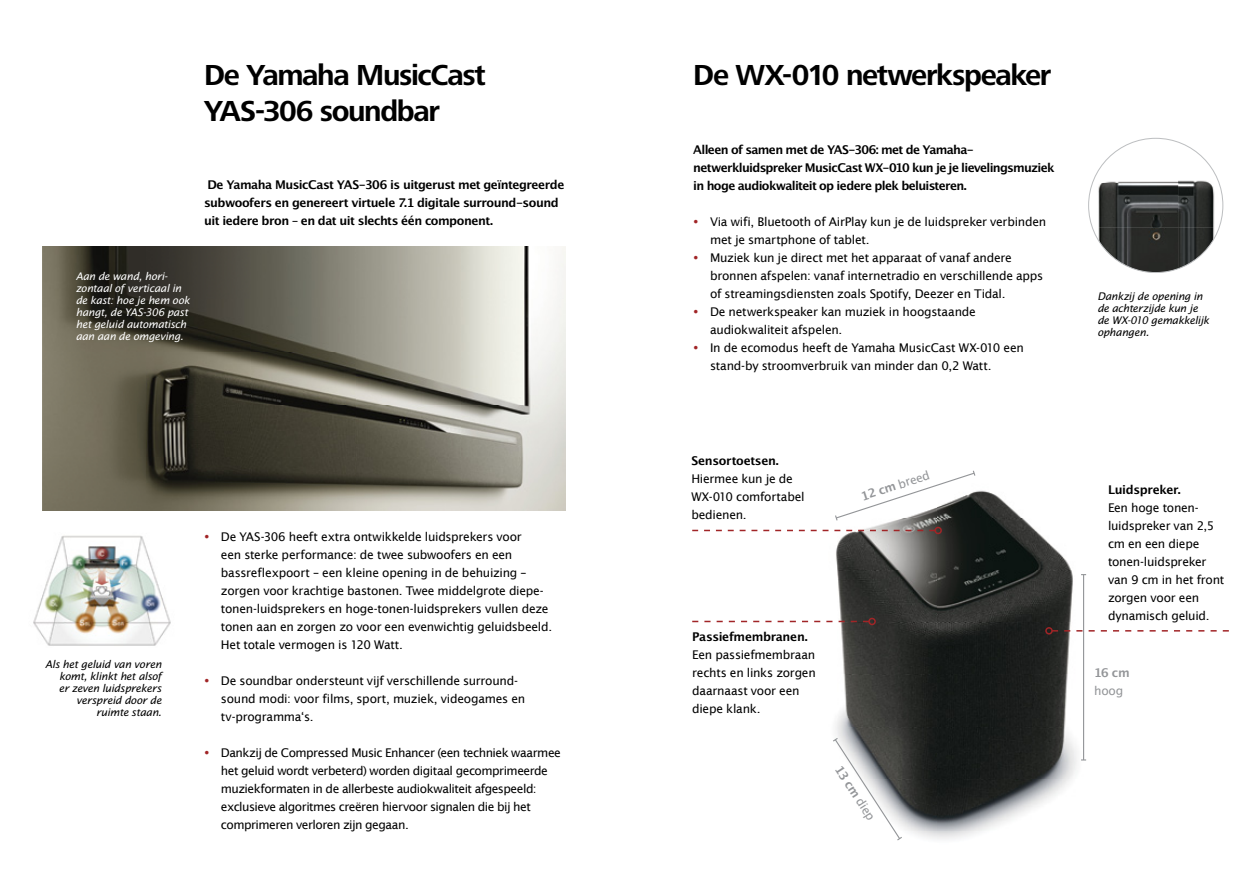
<style>
.page{position:relative;width:1259px;height:893px;background:#fff}
.page>*{position:absolute;margin:0;border:0;box-sizing:border-box;transform-origin:0 0}
.t1{font:700 30px/36px "Frutiger Next LTW1 G";letter-spacing:-.045em;color:#000}
.t2{font:12px/18px "Lucida Sans";letter-spacing:-.02em;color:#000}
.t3{font:12px/18px "Lucida San Dem";letter-spacing:-.045em;color:#000}
.t4{font:12px/18px "Lucida Sans";letter-spacing:-.04em;color:#000}
.t5{font:12px "Lucida San Dem";letter-spacing:-.025em;color:#000}
.t6{font:12px "Lucida San Dem";color:#939598}
.t7{font:12px "Lucida San Rom";color:#939598}
.t8{font:12px "Lucida Sans";color:#939598}
.t9{font:10.5px/12px "Lucida San Rom Ita";letter-spacing:-.025em;color:#000;text-align:right}
.t10{font:10.5px/12px "Lucida San Rom Ita";letter-spacing:-.025em;color:#fff}
.s1{color:#a12527}
.s2{font-family:"Lucida San Dem"}
.s3{font-family:"Lucida San Rom"}
</style>
<div class="page">
<img style="left:42px;top:247px;width:524px;height:264px">
<img style="left:787px;top:490px;width:300px;height:349px">
<img style="left:1092px;top:138px;width:86px;height:45px">
<img style="left:1178px;top:142px;width:44px;height:86px">
<img style="left:1088px;top:183px;width:90px;height:45px">
<img style="left:1092px;top:228px;width:86px;height:45px">
<img style="left:1178px;top:228px;width:41px;height:41px">
<svg style="left:834px;top:470px;width:142px;height:52px"></svg>
<hr style="left:1083px;top:575px;width:1px;height:185px;background:#939598">
<svg style="left:831px;top:737px;width:72px;height:104px"></svg>
<svg style="left:692px;top:530px;width:242px;height:1px"></svg>
<div style="left:934px;top:527px;width:8px;height:7px;border:2px solid #a12527;border-radius:50%"></div>
<svg style="left:692px;top:621px;width:176px;height:1px"></svg>
<div style="left:868px;top:618px;width:8px;height:7px;border:2px solid #a12527;border-radius:50%"></div>
<svg style="left:1052px;top:630px;width:176px;height:2px"></svg>
<div style="left:1045px;top:627px;width:7px;height:8px;border:2px solid #a12527;border-radius:50%"></div>
<img style="left:33px;top:535px;width:138px;height:111px">
<h1 class="t1" style="left:204px;top:58px;width:283px">De Yamaha MusicCast<br>YAS-306 soundbar</h1>
<p class="t3" style="left:204px;top:176px;width:362px">De Yamaha MusicCast YAS-306 is uitgerust met geïntegreerde subwoofers en genereert virtuele 7.1 digitale surround-sound uit iedere bron – en dat uit slechts één component.</p>
<p class="t10" style="left:76px;top:271px;width:116px">Aan de wand, hori&shy;zontaal of verticaal in de kast: hoe je hem ook hangt, de YAS-306 past het geluid automatisch aan aan de omgeving.</p>
<p class="t9" style="left:45px;top:658px;width:118px">Als het geluid van voren komt, klinkt het alsof<br>er zeven luidsprekers verspreid door de ruimte staan.</p>
<p class="t2" style="left:221px;top:528px;width:333px;text-indent:-17px"><span class="s1">•</span> De YAS-306 heeft extra ontwikkelde luidsprekers voor<br>een sterke performance: de twee subwoofers en een bassreflexpoort – een kleine opening in de behuizing – zorgen voor krachtige bastonen. Twee middelgrote diepe&shy;tonen-luidsprekers en hoge-tonen-luidsprekers vullen deze tonen aan en zorgen zo voor een evenwichtig geluidsbeeld.<br>Het totale vermogen is 120 Watt.</p>
<p class="t2" style="left:221px;top:672px;width:306px;text-indent:-17px"><span class="s1">•</span> De soundbar ondersteunt vijf verschillende surround&shy;sound modi: voor films, sport, muziek, videogames en tv-programma‘s.</p>
<p class="t4" style="left:221px;top:744px;width:341px;text-indent:-17px"><span class="s1">•</span> Dankzij de Compressed Music Enhancer (een techniek waarmee het geluid wordt verbeterd) worden digitaal gecomprimeerde muziekformaten in de allerbeste audiokwaliteit afgespeeld: exclusieve algoritmes creëren hiervoor signalen die bij het comprimeren verloren zijn gegaan.</p>
<h1 class="t1" style="left:693px;top:58px;width:360px">De WX-010 netwerkspeaker</h1>
<p class="t3" style="left:693px;top:141px;width:363px">Alleen of samen met de YAS-306: met de Yamaha&shy;netwerkluidspreker MusicCast WX-010 kun je je lievelingsmuziek in hoge audiokwaliteit op iedere plek beluisteren.</p>
<p class="t2" style="left:710px;top:212px;width:338px;text-indent:-17px"><span class="s1">•</span> Via wifi, Bluetooth of AirPlay kun je de luidspreker verbinden met je smartphone of tablet.</p>
<p class="t2" style="left:710px;top:248px;width:335px;text-indent:-17px"><span class="s1">•</span> Muziek kun je direct met het apparaat of vanaf andere bronnen afspelen: vanaf internetradio en verschillende apps of streamingsdiensten zoals Spotify, Deezer en Tidal.</p>
<p class="t2" style="left:710px;top:302px;width:267px;text-indent:-17px"><span class="s1">•</span> De netwerkspeaker kan muziek in hoogstaande audiokwaliteit afspelen.</p>
<p class="t2" style="left:710px;top:338px;width:315px;text-indent:-17px"><span class="s1">•</span> In de ecomodus heeft de Yamaha MusicCast WX-010 een stand-by stroomverbruik van minder dan 0,2 Watt.</p>
<p class="t9" style="left:1097px;top:291px;width:113px;text-align:left">Dankzij de opening in de achterzijde kun je de WX-010 gemakkelijk ophangen.</p>
<p class="t5" style="left:691px;top:453px;width:89px">Sensortoetsen.</p>
<p class="t2" style="left:691px;top:470px;width:115px">Hiermee kun je de<br>WX-010 comfortabel bedienen.</p>
<p class="t5" style="left:1108px;top:482px;width:74px">Luidspreker.</p>
<p class="t7" style="left:859px;top:489px;width:73px;rotate:-18deg"><span class="s2">12 cm</span> breed</p>
<p class="t2" style="left:1108px;top:499px;width:118px">Een hoge tonen&shy;luidspreker van 2,5 cm en een diepe tonen-luidspreker van 9 cm in het front zorgen voor een dynamisch geluid.</p>
<p class="t5" style="left:692px;top:630px;width:117px">Passiefmembranen.</p>
<p class="t2" style="left:692px;top:646px;width:125px">Een passiefmembraan rechts en links zorgen daarnaast voor een diepe klank.</p>
<p class="t6" style="left:844px;top:762px;width:65px;rotate:57deg">13 cm <span class="s3">diep</span></p>
<p class="t6" style="left:1094px;top:665px;width:37px">16 cm</p>
<p class="t8" style="left:1094px;top:684px;width:31px">hoog</p>
</div>
